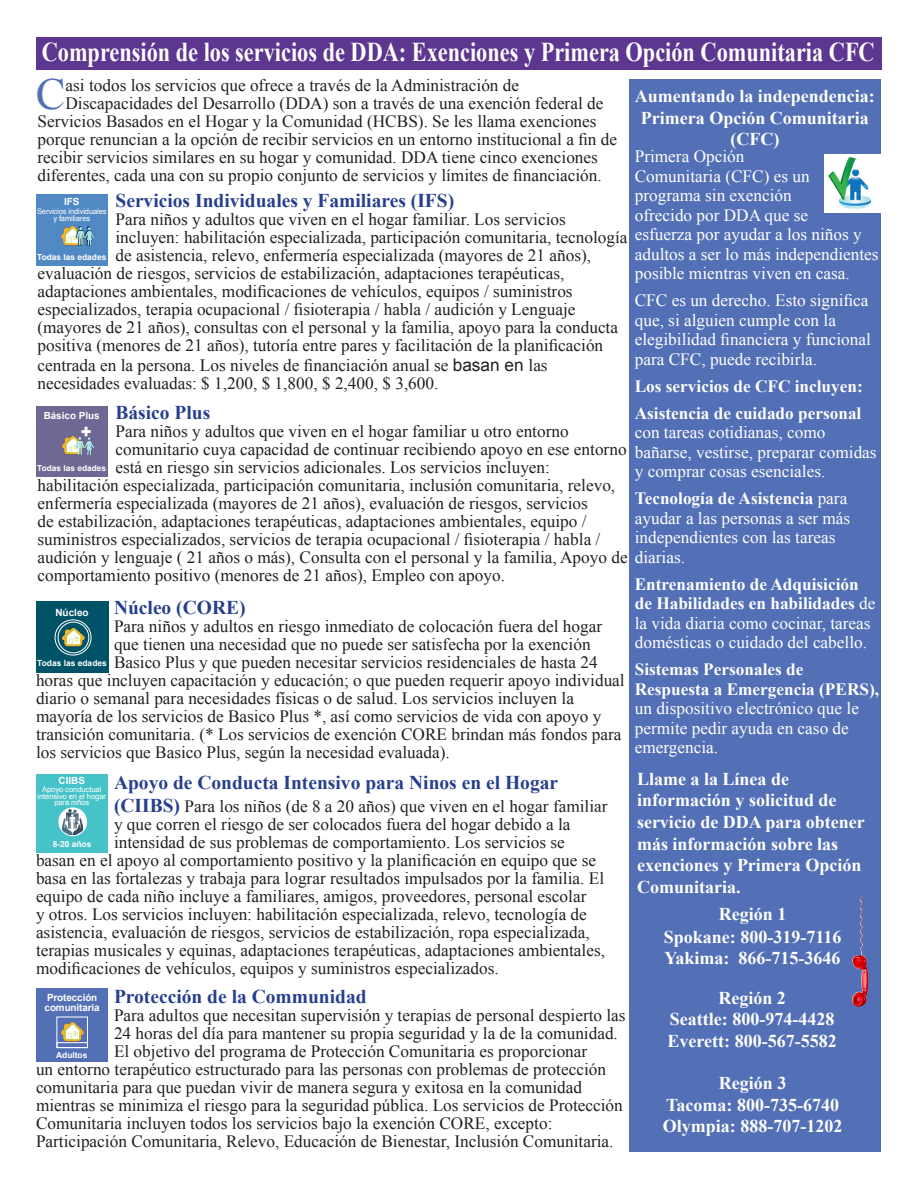
<style>
.page{position:relative;width:918px;height:1188px;background:#fff}
.page>*{position:absolute;margin:0;border:0;box-sizing:border-box;transform-origin:0 0}
.t1{font:44.4px "Times New Roman";color:#5370b6}
.t2{font:700 27.15px "Times New Roman";color:#fff;scale:.82 1}
.t3{font:700 19.5px "Times New Roman";color:#253f8e}
.t4{font:700 18px/21.6px "Times New Roman";color:#fff;text-align:center}
.t5{font:900 18px "Arial";color:#fff}
.t6{font:17.25px/18px "Times New Roman";color:#231f20}
.t7{font:17.25px/19.5px "Times New Roman";color:#fff}
.t8{font:700 17.25px "Times New Roman";color:#fff}
.t9{font:700 9.9px/9.9px "Arial";letter-spacing:-.005em;color:#fff}
.t10{font:700 8.4px "Arial";color:#fff}
.t11{font:7.65px/6.9px "Arial";letter-spacing:-.01em;color:#fff;text-align:center}
.s1{font-weight:700}
.s2{font-weight:400}
.s3{color:#fff}
.s4{font-family:"Arial"}
.s5{font-weight:700;font-size:19.5px;color:#253f8e}
</style>
<div class="page">
<div style="left:629px;top:80px;width:252px;height:1072px;background:#5370b6"></div>
<div style="left:36px;top:37px;width:846px;height:33px;background:#5d3690"></div>
<img style="left:852px;top:896px;width:17px;height:111px">
<img style="left:824px;top:155px;width:56px;height:57px">
<div style="left:36px;top:194px;width:72px;height:71px;background:#5189c5"></div>
<img style="left:61px;top:225px;width:31px;height:20px">
<img style="left:76px;top:226px;width:8px;height:19px">
<img style="left:77px;top:227px;width:17px;height:17px">
<div style="left:36px;top:406px;width:71px;height:71px;background:#6e6994"></div>
<img style="left:61px;top:435px;width:20px;height:20px">
<img style="left:77px;top:438px;width:16px;height:17px">
<div style="left:36px;top:601px;width:72px;height:72px;background:#005266"></div>
<div style="left:58px;top:622px;width:31px;height:31px;border:1px solid #fff;border-radius:50%"></div>
<div style="left:55px;top:620px;width:36px;height:35px;border:1px solid #fff;border-radius:50%"></div>
<img style="left:62px;top:627px;width:24px;height:20px">
<div style="left:36px;top:774px;width:72px;height:79px;background:#46c2c9"></div>
<svg style="left:58px;top:807px;width:29px;height:29px"></svg>
<img style="left:62px;top:809px;width:21px;height:25px">
<div style="left:36px;top:989px;width:72px;height:73px;background:#5370b6"></div>
<div style="left:57px;top:1017px;width:31px;height:31px;border:1px solid #fff"></div>
<img style="left:61px;top:1022px;width:23px;height:19px">
<div style="left:57px;top:1042px;width:31px;height:6px;border:1px solid #fff"></div>
<p class="t2" style="left:42px;top:33px;width:1017px">Comprensión de los servicios de DDA: Exenciones y Primera Opción Comunitaria CFC</p>
<p class="t1" style="left:36px;top:65px;width:31px">C</p>
<p class="t6" style="left:66px;top:76px;width:455px">asi todos los servicios que ofrece a través de la Administración de</p>
<p class="t4" style="left:635px;top:85px;width:242px">Aumentando la independencia:<br>Primera Opción Comunitaria (CFC)</p>
<p class="t6" style="left:66px;top:94px;width:539px">Discapacidades del Desarrollo (DDA) son a través de una exención federal de</p>
<p class="t6" style="left:38px;top:112px;width:561px">Servicios Basados en el Hogar y la Comunidad (HCBS). Se les llama exenciones</p>
<p class="t6" style="left:38px;top:130px;width:581px">porque renuncian a la opción de recibir servicios en un entorno institucional a fin de</p>
<p class="t6" style="left:38px;top:148px;width:562px">recibir servicios similares en su hogar y comunidad. DDA tiene cinco exenciones</p>
<p class="t6" style="left:38px;top:166px;width:566px">diferentes, cada una con su propio conjunto de servicios y límites de financiación.</p>
<p class="t7" style="left:635px;top:146px;width:245px">Primera Opción<br>Comunitaria (CFC) es un programa sin exención<br>ofrecido por DDA que se<br>esfuerza por ayudar a los niños y adultos a ser lo más independientes posible mientras viven en casa.</p>
<p class="t7" style="left:635px;top:290px;width:238px">CFC es un derecho. Esto significa que, si alguien cumple con la elegibilidad financiera y funcional para CFC, puede recibirla.</p>
<p class="t8" style="left:635px;top:374px;width:230px">Los servicios de CFC incluyen:</p>
<p class="t7" style="left:635px;top:403px;width:243px"><span class="s1">Asistencia de cuidado personal </span>con tareas cotidianas, como bañarse, vestirse, preparar comidas y comprar cosas esenciales.</p>
<p class="t8" style="left:635px;top:486px;width:214px">Tecnología de Asistencia <span class="s2">para</span></p>
<p class="t7" style="left:635px;top:508px;width:217px">ayudar a las personas a ser más</p>
<p class="t7" style="left:635px;top:527px;width:202px">independientes con las tareas</p>
<p class="t6" style="left:38px;top:548px;width:649px">audición y lenguaje ( 21 años o más), Consulta con el personal y la familia, Apoyo de <span class="s3">diarias.</span></p>
<p class="t7" style="left:635px;top:574px;width:242px"><span class="s1">Entrenamiento de Adquisición de Habilidades en habilidades</span> de la vida diaria como cocinar, tareas domésticas o cuidado del cabello.</p>
<p class="t7" style="left:635px;top:659px;width:246px"><span class="s1">Sistemas Personales de<br>Respuesta a Emergencia (PERS), </span>un dispositivo electrónico que le permite pedir ayuda en caso de emergencia.</p>
<p class="t3" style="left:116px;top:187px;width:340px">Servicios Individuales y Familiares (IFS)</p>
<p class="t6" style="left:116px;top:210px;width:514px">Para niños y adultos que viven en el hogar familiar. Los servicios incluyen: habilitación especializada, participación comunitaria, tecnología de asistencia, relevo, enfermería especializada (mayores de 21 años),</p>
<p class="t6" style="left:38px;top:264px;width:582px">evaluación de riesgos, servicios de estabilización, adaptaciones terapéuticas, adaptaciones ambientales, modificaciones de vehículos, equipos / suministros especializados, terapia ocupacional / fisioterapia / habla / audición y Lenguaje (mayores de 21 años), consultas con el personal y la familia, apoyo para la conducta positiva (menores de 21 años), tutoría entre pares y facilitación de la planificación centrada en la persona. Los niveles de financiación anual se <span class="s4">basan en</span> las necesidades evaluadas: $ 1,200, $ 1,800, $ 2,400, $ 3,600.</p>
<p class="t9" style="left:64px;top:197px;width:17px">IFS</p>
<p class="t11" style="left:37px;top:207px;width:71px;line-height:7.6px">Servicios individuales y familiares</p>
<p class="t10" style="left:37px;top:252px;width:71px">Todas las edades</p>
<p class="t3" style="left:116px;top:399px;width:96px">Básico Plus</p>
<p class="t6" style="left:116px;top:422px;width:513px">Para niños y adultos que viven en el hogar familiar u otro entorno comunitario cuya capacidad de continuar recibiendo apoyo en ese entorno está en riesgo sin servicios adicionales. Los servicios incluyen:</p>
<p class="t6" style="left:38px;top:476px;width:579px">habilitación especializada, participación comunitaria, inclusión comunitaria, relevo, enfermería especializada (mayores de 21 años), evaluación de riesgos, servicios<br>de estabilización, adaptaciones terapéuticas, adaptaciones ambientales, equipo / suministros especializados, servicios de terapia ocupacional / fisioterapia / habla /</p>
<p class="t6" style="left:38px;top:566px;width:469px">comportamiento positivo (menores de 21 años), Empleo con apoyo.</p>
<p class="t3" style="left:114px;top:594px;width:133px">Núcleo (CORE)</p>
<p class="t6" style="left:114px;top:617px;width:490px">Para niños y adultos en riesgo inmediato de colocación fuera del hogar que tienen una necesidad que no puede ser satisfecha por la exención<br>Basico Plus y que pueden necesitar servicios residenciales de hasta 24</p>
<p class="t6" style="left:36px;top:671px;width:590px">horas que incluyen capacitación y educación; o que pueden requerir apoyo individual diario o semanal para necesidades físicas o de salud. Los servicios incluyen la mayoría de los servicios de Basico Plus *, así como servicios de vida con apoyo y transición comunitaria. (* Los servicios de exención CORE brindan más fondos para los servicios que Basico Plus, según la necesidad evaluada).</p>
<p class="t3" style="left:114px;top:769px;width:446px">Apoyo de Conducta Intensivo para Ninos en el Hogar</p>
<p class="t6" style="left:114px;top:797px;width:495px"><span class="s5">(CIIBS)</span> Para los niños (de 8 a 20 años) que viven en el hogar familiar y que corren el riesgo de ser colocados fuera del hogar debido a la intensidad de sus problemas de comportamiento. Los servicios se</p>
<p class="t6" style="left:36px;top:851px;width:571px">basan en el apoyo al comportamiento positivo y la planificación en equipo que se basa en las fortalezas y trabaja para lograr resultados impulsados por la familia. El equipo de cada niño incluye a familiares, amigos, proveedores, personal escolar<br>y otros. Los servicios incluyen: habilitación especializada, relevo, tecnología de asistencia, evaluación de riesgos, servicios de estabilización, ropa especializada, terapias musicales y equinas, adaptaciones terapéuticas, adaptaciones ambientales, modificaciones de vehículos, equipos y suministros especializados.</p>
<p class="t3" style="left:114px;top:983px;width:254px">Protección de la Communidad</p>
<p class="t6" style="left:114px;top:1006px;width:513px">Para adultos que necesitan supervisión y terapias de personal despierto las<br>24 horas del día para mantener su propia seguridad y la de la comunidad.<br>El objetivo del programa de Protección Comunitaria es proporcionar</p>
<p class="t6" style="left:36px;top:1060px;width:588px">un entorno terapéutico estructurado para las personas con problemas de protección comunitaria para que puedan vivir de manera segura y exitosa en la comunidad mientras se minimiza el riesgo para la seguridad pública. Los servicios de Protección Comunitaria incluyen todos los servicios bajo la exención CORE, excepto:<br>Participación Comunitaria, Relevo, Educación de Bienestar, Inclusión Comunitaria.</p>
<p class="t9" style="left:44px;top:410px;width:57px">Básico Plus</p>
<p class="t5" style="left:81px;top:418px;width:13px">+</p>
<p class="t10" style="left:37px;top:463px;width:70px">Todas las edades</p>
<p class="t9" style="left:55px;top:607px;width:35px">Núcleo</p>
<p class="t10" style="left:37px;top:658px;width:71px">Todas las edades</p>
<p class="t4" style="left:637px;top:768px;width:229px;text-align:left">Llame a la Línea de información y solicitud de servicio de DDA para obtener más información sobre las exenciones y Primera Opción<br>Comunitaria.</p>
<p class="t9" style="left:59px;top:776px;width:28px">CIIBS</p>
<p class="t11" style="left:37px;top:786px;width:70px">Apoyo conductual intensivo en el hogar para niños</p>
<p class="t10" style="left:53px;top:838px;width:40px">8-20 años</p>
<p class="t4" style="left:719px;top:902px;width:69px">Región 1</p>
<p class="t4" style="left:664px;top:926px;width:179px">Spokane: 800-319-7116</p>
<p class="t4" style="left:665px;top:947px;width:177px">Yakima: 866-715-3646</p>
<p class="t4" style="left:718px;top:986px;width:69px">Región 2</p>
<p class="t4" style="left:670px;top:1008px;width:166px">Seattle: 800-974-4428</p>
<p class="t4" style="left:668px;top:1030px;width:171px">Everett: 800-567-5582</p>
<p class="t4" style="left:719px;top:1072px;width:69px">Región 3</p>
<p class="t4" style="left:666px;top:1094px;width:174px">Tacoma: 800-735-6740</p>
<p class="t4" style="left:663px;top:1115px;width:181px">Olympia: 888-707-1202</p>
<p class="t9" style="left:45px;top:993px;width:57px">Protección comunitaria</p>
<p class="t10" style="left:56px;top:1049px;width:33px">Adultos</p>
</div>
